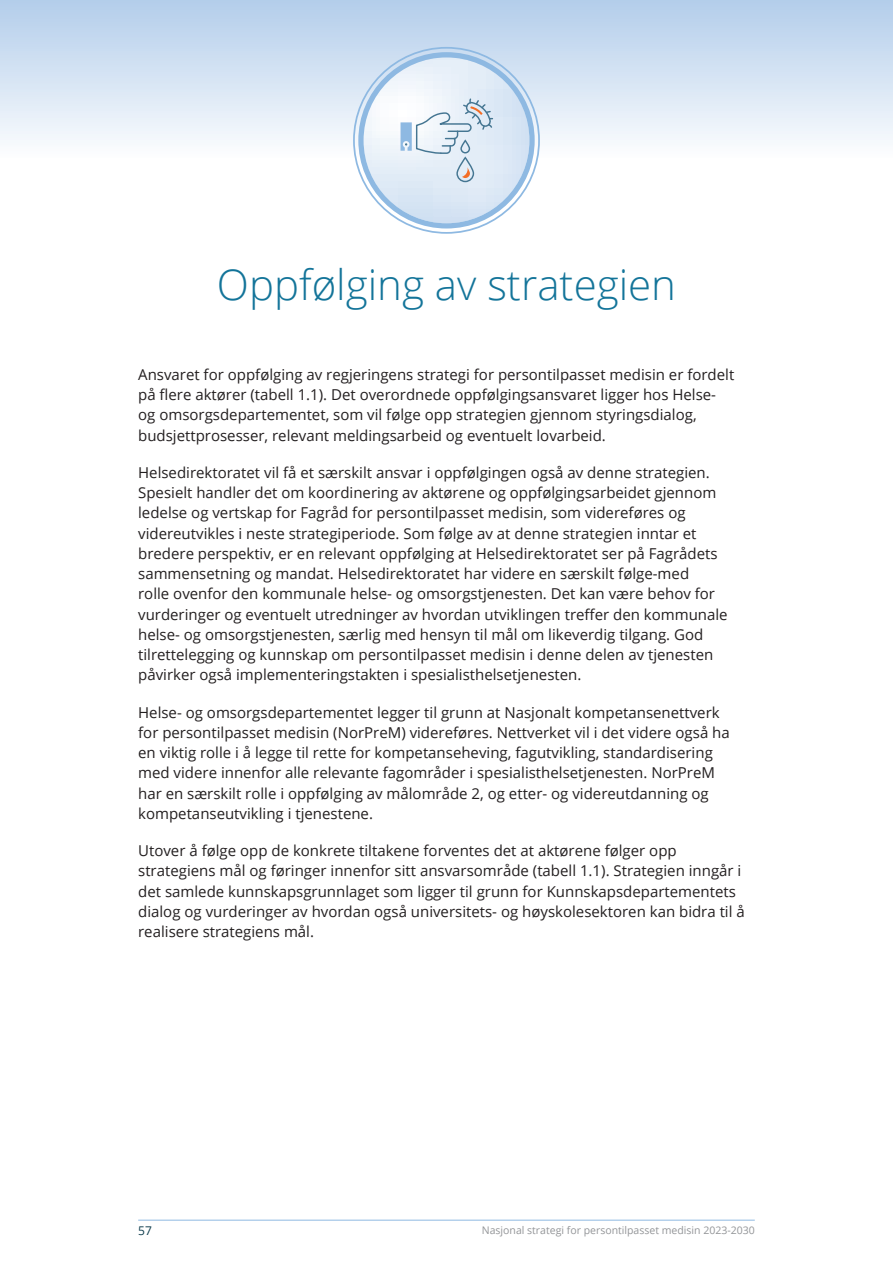
<style>
.page{position:relative;width:893px;height:1263px;background:#fff}
.page>*{position:absolute;margin:0;border:0;box-sizing:border-box;transform-origin:0 0}
.UnOverskrift_1{font:300 42px "Open Sans";color:#137499}
.t1{font:15px/20.2px "Open Sans";color:#231f20}
.t2{font:12px "Open Sans";color:#0e3d4d}
.t3{font:10.5px "Open Sans";color:#939598}
</style>
<div class="page">
<hr style="left:138px;top:1220px;width:617px;height:1px;background:#8eb9e2">
<div style="left:0;top:0;width:893px;height:157px;background:linear-gradient(to bottom,#b2cdea,#fafcfe)"></div>
<svg style="left:364px;top:57px;width:165px;height:166px"></svg>
<div style="left:456px;top:157px;width:18px;height:25px;border:1px solid #457692;border-radius:8px"></div>
<svg style="left:462px;top:167px;width:8px;height:11px"></svg>
<svg style="left:400px;top:97px;width:94px;height:58px"></svg>
<div style="left:358px;top:52px;width:177px;height:176px;border:5px solid #8eb9e2;border-radius:50%"></div>
<h2 class="UnOverskrift_1" style="left:217px;top:256px;width:461px">Oppfølging av strategien</h2>
<p class="t1" style="left:138px;top:364px;width:598px">Ansvaret for oppfølging av regjeringens strategi for persontilpasset medisin er fordelt på flere aktører (tabell 1.1). Det overordnede oppfølgingsansvaret ligger hos Helse&shy;og omsorgsdepartementet, som vil følge opp strategien gjennom styringsdialog, budsjettprosesser, relevant meldingsarbeid og eventuelt lovarbeid.</p>
<p class="t1" style="left:138px;top:462px;width:591px">Helsedirektoratet vil få et særskilt ansvar i oppfølgingen også av denne strategien.<br>Spesielt handler det om koordinering av aktørene og oppfølgingsarbeidet gjennom ledelse og vertskap for Fagråd for persontilpasset medisin, som videreføres og videreutvikles i neste strategiperiode. Som følge av at denne strategien inntar et bredere perspektiv, er en relevant oppfølging at Helsedirektoratet ser på Fagrådets sammensetning og mandat. Helsedirektoratet har videre en særskilt følge-med<br>rolle ovenfor den kommunale helse- og omsorgstjenesten. Det kan være behov for vurderinger og eventuelt utredninger av hvordan utviklingen treffer den kommunale helse- og omsorgstjenesten, særlig med hensyn til mål om likeverdig tilgang. God tilrettelegging og kunnskap om persontilpasset medisin i denne delen av tjenesten påvirker også implementeringstakten i spesialisthelsetjenesten.</p>
<p class="t1" style="left:138px;top:702px;width:593px">Helse- og omsorgsdepartementet legger til grunn at Nasjonalt kompetansenettverk for persontilpasset medisin (NorPreM) videreføres. Nettverket vil i det videre også ha en viktig rolle i å legge til rette for kompetanseheving, fagutvikling, standardisering med videre innenfor alle relevante fagområder i spesialisthelsetjenesten. NorPreM har en særskilt rolle i oppfølging av målområde 2, og etter- og videreutdanning og kompetanseutvikling i tjenestene.</p>
<p class="t1" style="left:138px;top:840px;width:608px">Utover å følge opp de konkrete tiltakene forventes det at aktørene følger opp strategiens mål og føringer innenfor sitt ansvarsområde (tabell 1.1). Strategien inngår i det samlede kunnskapsgrunnlaget som ligger til grunn for Kunnskapsdepartementets dialog og vurderinger av hvordan også universitets- og høyskolesektoren kan bidra til å realisere strategiens mål.</p>
<p class="t2" style="left:138px;top:1223px;width:15px">57</p>
<p class="t3" style="left:482px;top:1223px;width:274px">Nasjonal strategi for persontilpasset medisin 2023-2030</p>
</div>
